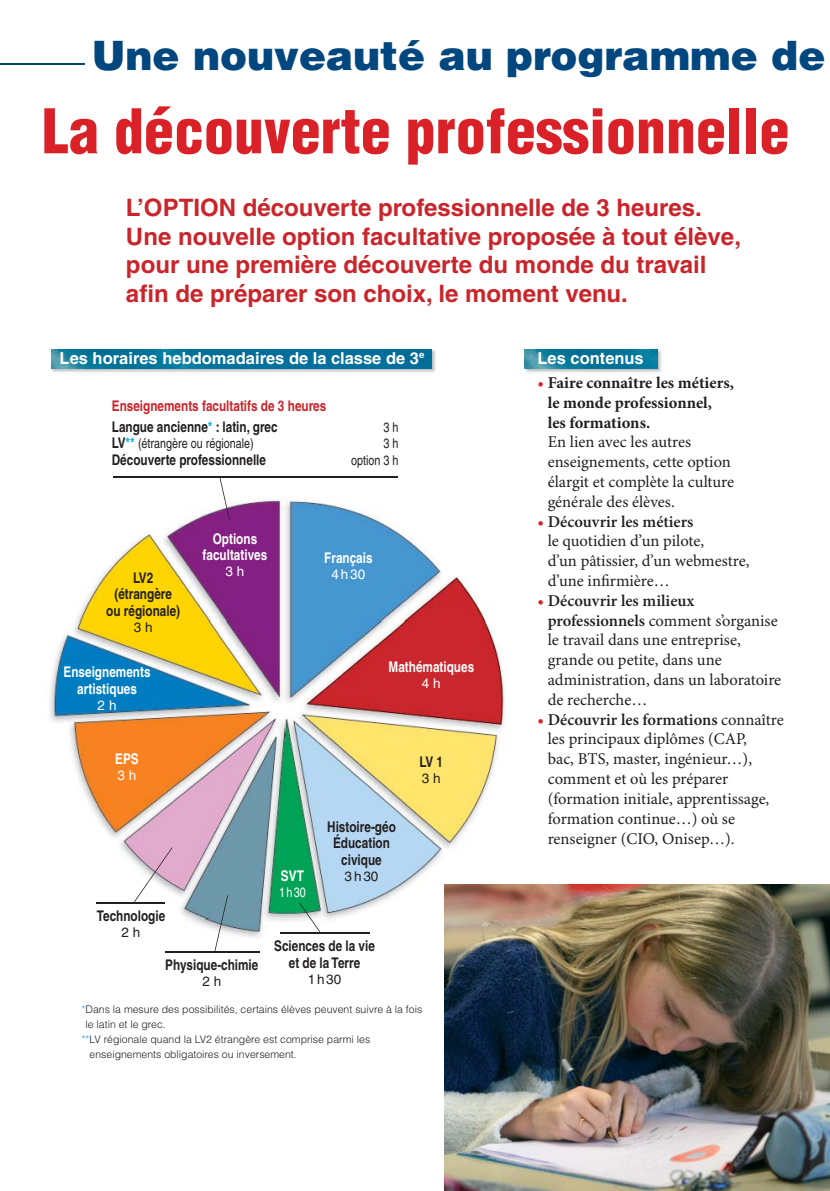
<style>
.page{position:relative;width:830px;height:1191px;background:#fff}
.page>*{position:absolute;margin:0;border:0;box-sizing:border-box;transform-origin:0 0}
.t1{font:900 condensed 60px "Helvetica";color:#da2128}
.t2{font:900 40.5px "Helvetica";color:#00467f}
.t3{font:700 24px/28.5px "Helvetica";color:#c9252b}
.t4{font:16.5px/19.8px "Minion Pro";color:#231f20}
.t5{font:700 16.5px/19.8px "Minion Pro";color:#231f20}
.t6{font:700 16.5px "Helvetica";color:#fff}
.t7{font:700 14.7px/16.5px "Helvetica";color:#231f20;text-align:center;scale:.8 1}
.t8{font:700 14.7px/16.5px "Helvetica";color:#fff;text-align:center;scale:.8 1}
.t9{font:700 14.7px/21px "Helvetica";color:#c9252b;scale:.8 1}
.t10{font:13.5px "Helvetica";color:#231f20;scale:.8 1}
.t11{font:13.5px "Helvetica";color:#231f20}
.t12{font:13.5px "Helvetica";color:#fff}
.t13{font:13.5px "Helvetica";color:#fff;scale:.8 1}
.t14{font:300 10.5px "Helvetica";color:#231f20}
.s1{color:#231f20}
.s2{color:#00aeef}
.s3{font-weight:700;font-size:14.7px}
.s4{font-weight:700;font-size:14.7px;color:#00aeef}
.s5{font-weight:600;color:#da2128}
.s6{font-weight:600}
</style>
<div class="page">
<img style="left:524px;top:349px;width:137px;height:24px">
<img style="left:524px;top:349px;width:133px;height:19px">
<hr style="left:0;top:63px;width:84px;height:2px;background:#00467f">
<img style="left:50px;top:499px;width:456px;height:439px">
<svg style="left:219px;top:478px;width:11px;height:42px"></svg>
<hr style="left:113px;top:476px;width:284px;height:2px;background:#231f20">
<svg style="left:299px;top:903px;width:22px;height:29px"></svg>
<hr style="left:281px;top:932px;width:89px;height:2px;background:#231f20">
<hr style="left:165px;top:951px;width:95px;height:1px;background:#231f20">
<svg style="left:214px;top:895px;width:14px;height:56px"></svg>
<hr style="left:96px;top:902px;width:68px;height:2px;background:#231f20">
<svg style="left:134px;top:847px;width:38px;height:55px"></svg>
<img style="left:51px;top:349px;width:385px;height:24px">
<img style="left:51px;top:349px;width:380px;height:19px">
<img style="left:442px;top:883px;width:64px;height:55px">
<img style="left:444px;top:884px;width:385px;height:307px">
<h2 class="t2" style="left:92px;top:41px;width:734px">Une nouveauté au programme de</h2>
<h1 class="t1" style="left:42px;top:108px;width:748px">La découverte professionnelle</h1>
<h3 class="t3" style="left:126px;top:196px;width:616px">L’OPTION découverte professionnelle de 3 heures.<br>Une nouvelle option facultative proposée à tout élève, pour une première découverte du monde du travail afin de préparer son choix, le moment venu.</h3>
<p class="t6" style="left:60px;top:352px;width:366px">Les horaires hebdomadaires de la classe de 3<sup>e</sup></p>
<p class="t9" style="left:112px;top:396px;width:269px">Enseignements facultatifs de 3 heures<br><span class="s1">Langue ancienne</span><span class="s2">*</span> <span class="s1">: latin, grec</span></p>
<p class="t10" style="left:383px;top:422px;width:20px">3 h</p>
<p class="t10" style="left:112px;top:439px;width:179px"><span class="s3">LV</span><span class="s4">**</span> (étrangère ou régionale)</p>
<p class="t10" style="left:383px;top:439px;width:20px">3 h</p>
<p class="t7" style="left:112px;top:453px;width:194px">Découverte professionnelle</p>
<p class="t10" style="left:351px;top:455px;width:61px">option 3 h</p>
<p class="t7" style="left:106px;top:570px;width:94px">LV2 (étrangère ou régionale)</p>
<p class="t11" style="left:134px;top:622px;width:20px">3 h</p>
<p class="t8" style="left:64px;top:665px;width:110px">Enseignements artistiques</p>
<p class="t12" style="left:98px;top:700px;width:20px">2 h</p>
<p class="t8" style="left:115px;top:752px;width:31px">EPS</p>
<p class="t12" style="left:117px;top:770px;width:20px">3 h</p>
<p class="t7" style="left:97px;top:909px;width:87px">Technologie</p>
<p class="t11" style="left:121px;top:927px;width:20px">2 h</p>
<p class="t8" style="left:202px;top:531px;width:82px">Options facultatives</p>
<p class="t12" style="left:225px;top:566px;width:20px">3 h</p>
<p class="t8" style="left:324px;top:551px;width:62px">Français</p>
<p class="t12" style="left:331px;top:569px;width:35px">4 h 30</p>
<p class="t8" style="left:388px;top:659px;width:109px">Mathématiques</p>
<p class="t12" style="left:421px;top:678px;width:20px">4 h</p>
<p class="t8" style="left:281px;top:869px;width:30px">SVT</p>
<p class="t13" style="left:279px;top:887px;width:35px">1 h 30</p>
<p class="t7" style="left:327px;top:819px;width:87px">Histoire-géo<br>Éducation civique</p>
<p class="t11" style="left:344px;top:871px;width:35px">3 h 30</p>
<p class="t7" style="left:419px;top:754px;width:31px">LV 1</p>
<p class="t11" style="left:421px;top:773px;width:20px">3 h</p>
<p class="t7" style="left:165px;top:958px;width:118px">Physique-chimie</p>
<p class="t11" style="left:202px;top:976px;width:20px">2 h</p>
<p class="t7" style="left:274px;top:939px;width:127px">Sciences de la vie et de la Terre</p>
<p class="t11" style="left:308px;top:974px;width:35px">1 h 30</p>
<p class="t14" style="left:81px;top:1005px;width:342px"><span class="s2">*</span>Dans la mesure des possibilités, certains élèves peuvent suivre à la fois</p>
<p class="t14" style="left:85px;top:1020px;width:82px">le latin et le grec.</p>
<p class="t14" style="left:81px;top:1035px;width:290px"><span class="s2">**</span>LV régionale quand la LV2 étrangère est comprise parmi les</p>
<p class="t14" style="left:89px;top:1050px;width:208px">enseignements obligatoires ou inversement.</p>
<p class="t6" style="left:537px;top:352px;width:108px">Les contenus</p>
<p class="t5" style="left:547px;top:374px;width:188px;text-indent:-10px"><span class="s5">•</span> Faire connaître les métiers, le monde professionnel, les formations.</p>
<p class="t4" style="left:547px;top:433px;width:188px">En lien avec les autres enseignements, cette option élargit et complète la culture générale des élèves.</p>
<p class="t4" style="left:547px;top:513px;width:203px;text-indent:-10px"><span class="s5">•</span> <span class="s6">Découvrir les métiers<br></span>le quotidien d’un pilote,<br>d’un pâtissier, d’un webmestre, d’une infirmière…</p>
<p class="t4" style="left:547px;top:592px;width:235px;text-indent:-10px"><span class="s5">•</span> <span class="s6">Découvrir les milieux professionnels</span> comment s’organise le travail dans une entreprise, grande ou petite, dans une administration, dans un laboratoire de recherche…</p>
<p class="t4" style="left:547px;top:711px;width:237px;text-indent:-10px"><span class="s5">•</span> <span class="s6">Découvrir les formations</span> connaître les principaux diplômes (CAP,<br>bac, BTS, master, ingénieur…), comment et où les préparer (formation initiale, apprentissage, formation continue…) où se renseigner (CIO, Onisep…).</p>
</div>
